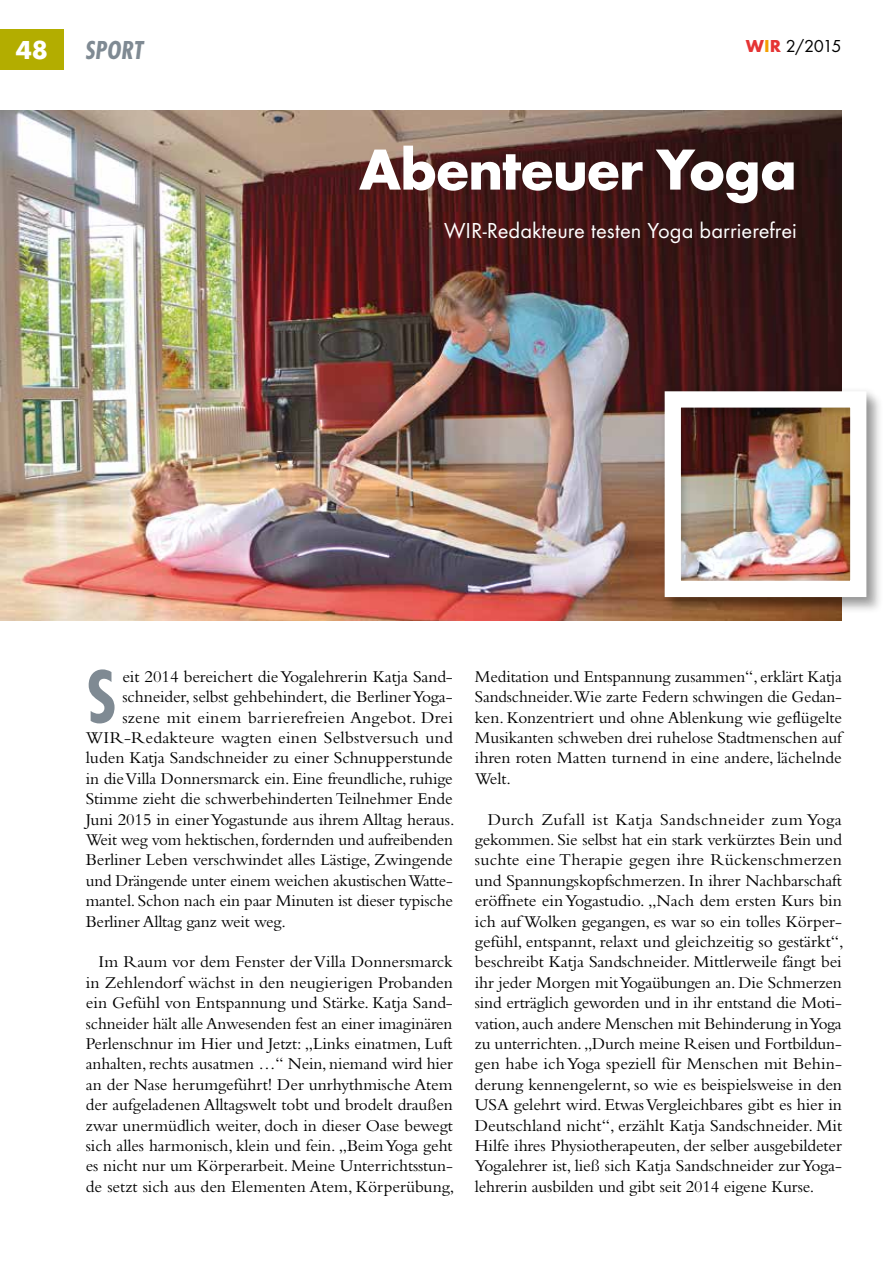
<style>
.page{position:relative;width:893px;height:1263px;background:#fff}
.page>*{position:absolute;margin:0;border:0;box-sizing:border-box;transform-origin:0 0}
.t1{font:700 condensed 78.45px "Futura T";color:#7f8a93}
.t2{font:700 60px "Futura T";letter-spacing:-.03em;color:#fff}
.t3{font:italic 700 condensed 27px "Futura T";color:#7f8a93}
.t4{font:700 27px "Futura T";color:#fff}
.t5{font:22.5px "Futura T";color:#fff}
.t6{font:18px "Futura T";color:#000}
.t7{font:17.25px/20.4px "Bembo";letter-spacing:-.005em;color:#000}
.t8{font:17.25px "Bembo";letter-spacing:.015em;color:#000}
.s1{font-weight:700;color:#e53434}
.s2{font-weight:700;color:#f49e00}
</style>
<div class="page">
<div style="left:0;top:30px;width:64px;height:40px;background:#b3ad00"></div>
<img style="left:0;top:111px;width:842px;height:510px">
<div style="left:665px;top:392px;width:219px;height:222px;background:#000;opacity:.25"></div>
<div style="left:659px;top:386px;width:219px;height:222px;background:#000;opacity:.25"></div>
<h3 class="t4" style="left:16px;top:34px;width:34px">48</h3>
<h3 class="t3" style="left:85px;top:35px;width:59px">SPORT</h3>
<p class="t6" style="left:746px;top:36px;width:97px"><span class="s1">W</span><span class="s2">I</span><span class="s1">R</span> 2/2015</p>
<p class="t2" style="left:359px;top:134px;width:440px">Abenteuer Yoga</p>
<p class="t5" style="left:444px;top:217px;width:354px">WIR-Redakteure testen Yoga barrierefrei</p>
<p class="t1" style="left:86px;top:651px;width:32px">S</p>
<p class="t7" style="left:122px;top:666px;width:331px">eit 2014 bereichert die Yogalehrerin Katja Sand-</p>
<p class="t7" style="left:122px;top:686px;width:331px">schneider, selbst gehbehindert, die BerlinerYoga-</p>
<p class="t8" style="left:122px;top:707px;width:332px">szene mit einem barrierefreien Angebot. Drei</p>
<p class="t7" style="left:86px;top:727px;width:369px">WIR-Redakteure wagten einen Selbstversuch und</p>
<p class="t7" style="left:86px;top:747px;width:368px">luden Katja Sandschneider zu einer Schnupperstunde</p>
<p class="t7" style="left:86px;top:768px;width:368px">in die Villa Donnersmarck ein. Eine freundliche, ruhige</p>
<p class="t7" style="left:86px;top:788px;width:368px">Stimme zieht die schwerbehinderten Teilnehmer Ende</p>
<p class="t7" style="left:86px;top:809px;width:370px">Juni 2015 in einer Yogastunde aus ihrem Alltag heraus.</p>
<p class="t7" style="left:86px;top:829px;width:369px">Weit weg vom hektischen, fordernden und aufreibenden</p>
<p class="t7" style="left:86px;top:849px;width:368px">Berliner Leben verschwindet alles Lästige, Zwingende</p>
<p class="t7" style="left:86px;top:870px;width:368px">und Drängende unter einem weichen akustischen Watte-</p>
<p class="t7" style="left:86px;top:890px;width:369px">mantel. Schon nach ein paar Minuten ist dieser typische</p>
<p class="t7" style="left:86px;top:911px;width:202px">Berliner Alltag ganz weit weg.</p>
<p class="t7" style="left:86px;top:951px;width:370px;text-indent:13px">Im Raum vor dem Fenster der Villa Donnersmarck in Zehlendorf wächst in den neugierigen Probanden ein Gefühl von Entspannung und Stärke. Katja Sand&shy;schneider hält alle Anwesenden fest an einer imaginären Perlenschnur im Hier und Jetzt: „Links einatmen, Luft anhalten, rechts ausatmen …“ Nein, niemand wird hier an der Nase herumgeführt! Der unrhythmische Atem der aufgeladenen Alltagswelt tobt und brodelt draußen zwar unermüdlich weiter, doch in dieser Oase bewegt sich alles harmonisch, klein und fein. „Beim Yoga geht es nicht nur um Körperarbeit. Meine Unterrichtsstun&shy;de setzt sich aus den Elementen Atem, Körperübung,</p>
<p class="t7" style="left:475px;top:666px;width:368px;text-align:justify">Meditation und Entspannung zusammen“, erklärt Katja Sandschneider.Wie zarte Federn schwingen die Gedan&shy;ken. Konzentriert und ohne Ablenkung wie geflügelte Musikanten schweben drei ruhelose Stadtmenschen auf ihren roten Matten turnend in eine andere, lächelnde Welt.</p>
<p class="t7" style="left:475px;top:809px;width:370px;text-indent:13px">Durch Zufall ist Katja Sandschneider zum Yoga gekommen. Sie selbst hat ein stark verkürztes Bein und suchte eine Therapie gegen ihre Rückenschmerzen und Spannungskopfschmerzen. In ihrer Nachbarschaft eröffnete ein Yogastudio. „Nach dem ersten Kurs bin ich auf Wolken gegangen, es war so ein tolles Körper&shy;gefühl, entspannt, relaxt und gleichzeitig so gestärkt“, beschreibt Katja Sandschneider. Mittlerweile fängt bei ihr jeder Morgen mit Yogaübungen an. Die Schmerzen sind erträglich geworden und in ihr entstand die Moti&shy;vation, auch andere Menschen mit Behinderung in Yoga zu unterrichten. „Durch meine Reisen und Fortbildun&shy;gen habe ich Yoga speziell für Menschen mit Behin&shy;derung kennengelernt, so wie es beispielsweise in den USA gelehrt wird. Etwas Vergleichbares gibt es hier in Deutschland nicht“, erzählt Katja Sandschneider. Mit Hilfe ihres Physiotherapeuten, der selber ausgebildeter Yogalehrer ist, ließ sich Katja Sandschneider zur Yoga&shy;lehrerin ausbilden und gibt seit 2014 eigene Kurse.</p>
</div>
